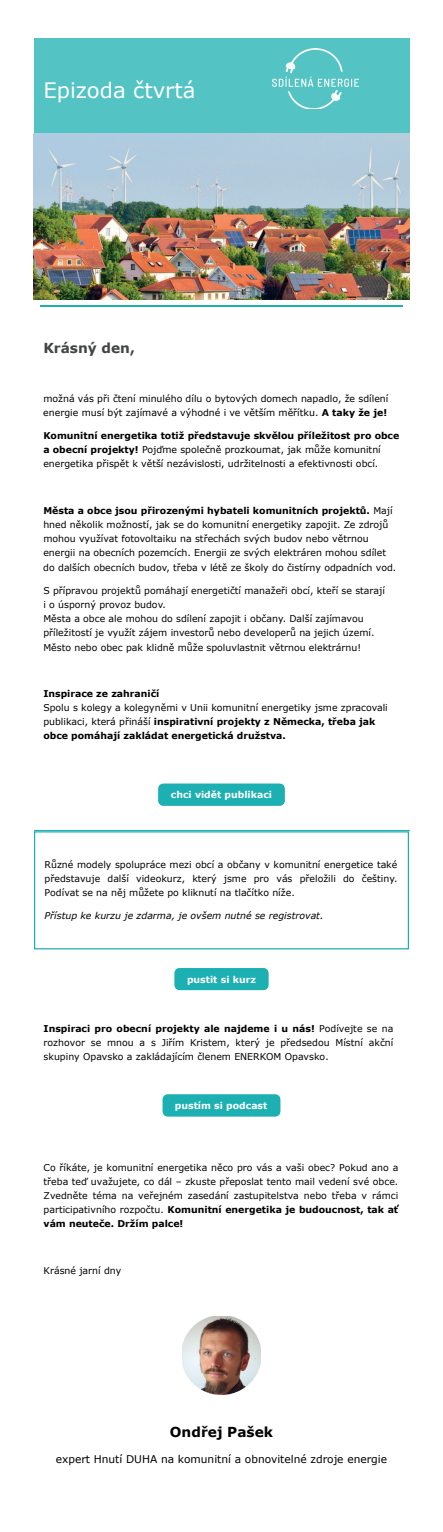
<style>
.page{position:relative;width:443px;height:1532px;background:#fff}
.page>*{position:absolute;margin:0;border:0;box-sizing:border-box;transform-origin:0 0}
.t1{font:21.25px "Verdana";color:#fff}
.t2{font:700 13.75px "Verdana";color:#000001}
.t3{font:700 13.75px "Verdana";color:#424546}
.t4{font:10.62px "Verdana";color:#000001}
.t5{font:9.38px/14.1px "Verdana";color:#000001}
.t6{font:italic 9.38px "Verdana";color:#000001}
.t7{font:700 9.38px "Verdana";color:#fff}
.t8{font:700 9.38px "Verdana";color:#000001}
.s1{font-weight:700}
</style>
<div class="page">
<div style="left:34px;top:38px;width:375px;height:96px;background:#54c3c3"></div>
<div style="left:34px;top:831px;width:375px;height:118px;border:1px solid #1db0b2"></div>
<img style="left:273px;top:48px;width:85px;height:61px">
<hr style="left:40px;top:305px;width:363px;height:1px;background:#1db0b2">
<img style="left:34px;top:134px;width:375px;height:165px">
<div style="left:158px;top:783px;width:127px;height:22px;background:#1db0b2"></div>
<hr style="left:34px;top:830px;width:375px;height:1px;background:#1db0b2">
<div style="left:175px;top:968px;width:93px;height:22px;background:#1db0b2"></div>
<div style="left:163px;top:1094px;width:117px;height:22px;background:#1db0b2"></div>
<img style="left:182px;top:1316px;width:79px;height:78px">
<h1 class="t1" style="left:43px;top:76px;width:154px">Epizoda čtvrtá</h1>
<h2 class="t3" style="left:43px;top:338px;width:93px">Krásný den,</h2>
<p class="t5" style="left:43px;top:391px;width:347px;line-height:14.4px">možná vás při čtení minulého dílu o bytových domech napadlo, že sdílení energie musí být zajímavé a výhodné i ve větším měřítku. <span class="s1">A taky že je!</span></p>
<p class="t5" style="left:43px;top:428px;width:357px"><span class="s1">Komunitní energetika totiž představuje skvělou příležitost pro obce a obecní projekty!</span> Pojďme společně prozkoumat, jak může komunitní energetika přispět k větší nezávislosti, udržitelnosti a efektivnosti obcí.</p>
<p class="t5" style="left:43px;top:503px;width:354px"><span class="s1">Města a obce jsou přirozenými hybateli komunitních projektů.</span> Mají hned několik možností, jak se do komunitní energetiky zapojit. Ze zdrojů mohou využívat fotovoltaiku na střechách svých budov nebo větrnou energii na obecních pozemcích. Energii ze svých elektráren mohou sdílet do dalších obecních budov, třeba v létě ze školy do čistírny odpadních vod.</p>
<p class="t5" style="left:43px;top:583px;width:343px">S přípravou projektů pomáhají energetičtí manažeři obcí, kteří se starají i o úsporný provoz budov.<br>Města a obce ale mohou do sdílení zapojit i občany. Další zajímavou příležitostí je využít zájem investorů nebo developerů na jejich území.<br>Město nebo obec pak klidně může spoluvlastnit větrnou elektrárnu!</p>
<p class="t8" style="left:43px;top:687px;width:118px">Inspirace ze zahraničí</p>
<p class="t5" style="left:43px;top:701px;width:346px">Spolu s kolegy a kolegyněmi v Unii komunitní energetiky jsme zpracovali publikaci, která přináší <span class="s1">inspirativní projekty z Německa, třeba jak obce pomáhají zakládat energetická družstva.</span></p>
<p class="t7" style="left:171px;top:788px;width:103px">chci vidět publikaci</p>
<p class="t5" style="left:45px;top:857px;width:354px;text-align:justify">Různé modely spolupráce mezi obcí a občany v komunitní energetice také představuje další videokurz, který jsme pro vás přeložili do češtiny.<br>Podívat se na něj můžete po kliknutí na tlačítko níže.</p>
<p class="t6" style="left:45px;top:909px;width:280px">Přístup ke kurzu je zdarma, je ovšem nutné se registrovat.</p>
<p class="t7" style="left:187px;top:972px;width:70px">pustit si kurz</p>
<p class="t5" style="left:44px;top:1021px;width:351px;text-align:justify"><span class="s1">Inspiraci pro obecní projekty ale najdeme i u nás!</span> Podívejte se na rozhovor se mnou a s Jiřím Kristem, který je předsedou Místní akční skupiny Opavsko a zakládajícím členem ENERKOM Opavsko.</p>
<p class="t7" style="left:175px;top:1098px;width:94px">pustím si podcast</p>
<p class="t5" style="left:44px;top:1159px;width:356px;text-align:justify">Co říkáte, je komunitní energetika něco pro vás a vaši obec? Pokud ano a třeba teď uvažujete, co dál – zkuste přeposlat tento mail vedení své obce.<br>Zvedněte téma na veřejném zasedání zastupitelstva nebo třeba v rámci participativního rozpočtu. <span class="s1">Komunitní energetika je budoucnost, tak ať vám neuteče. Držím palce!</span></p>
<p class="t5" style="left:44px;top:1263px;width:79px">Krásné jarní dny</p>
<h2 class="t2" style="left:170px;top:1421px;width:105px">Ondřej Pašek</h2>
<p class="t4" style="left:56px;top:1451px;width:333px">expert Hnutí DUHA na komunitní a obnovitelné zdroje energie</p>
</div>
